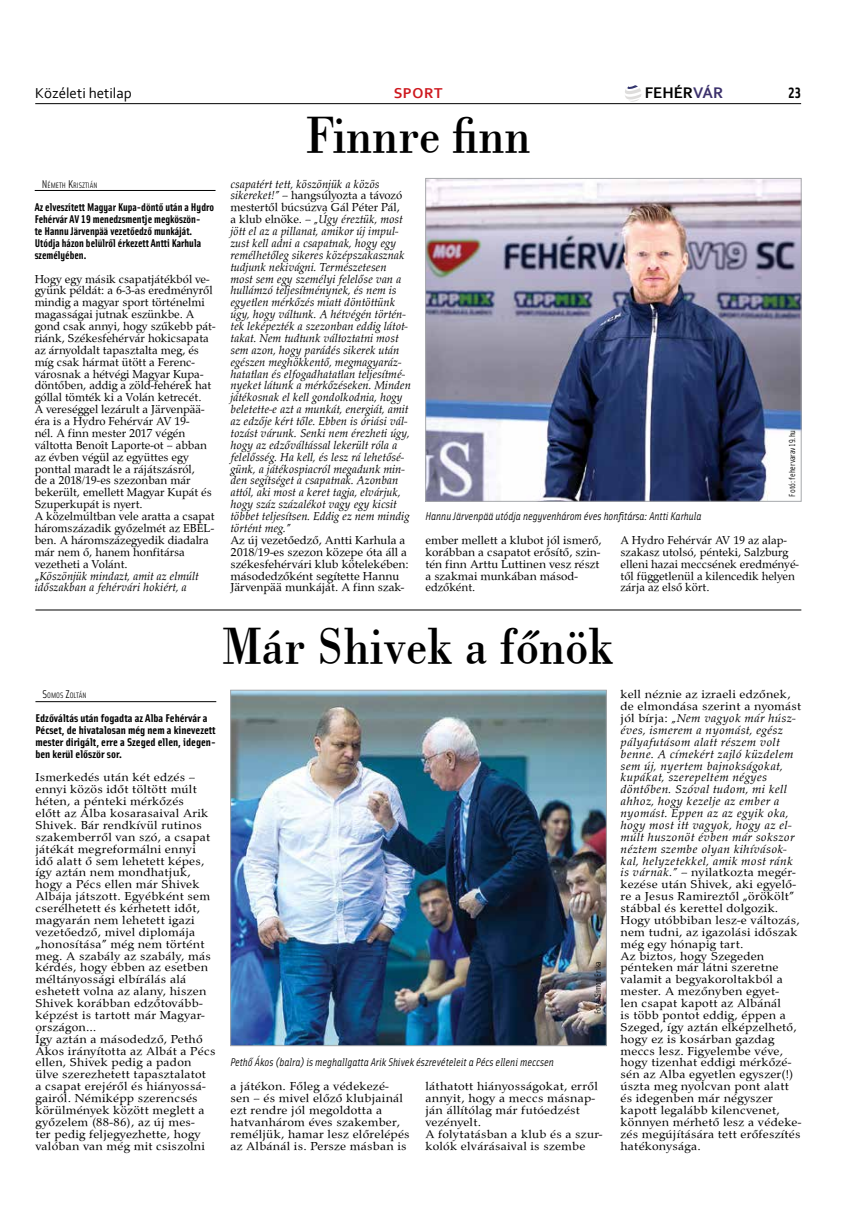
<style>
.page{position:relative;width:851px;height:1205px;background:#fff}
.page>*{position:absolute;margin:0;border:0;box-sizing:border-box;transform-origin:0 0}
.t1{font:52.5px "Bodoni PFL";color:#000;scale:.9 1}
.t2{font:700 16.12px "Corbel";color:#000}
.t3{font:15px "Corbel";color:#000}
.t4{font:700 15px "Corbel";letter-spacing:.04em;color:#ce181e}
.t5{font:700 15px "Solex";color:#000}
.t6{font:11.88px/11.9px "Palladius";letter-spacing:.02em;color:#000;scale:1.07 1}
.t7{font:11.88px/11.9px "Palladius";color:#000}
.t8{font:italic 11.88px/11.9px "Palladius";color:#000}
.t9{font:700 11.25px/11.9px "Solex";color:#000}
.t10{font:700 11.25px/11.9px "Solex";color:#000;scale:1.07 1}
.t11{font:italic 11.25px "Solex";color:#000}
.t12{font:8.75px "Solex";color:#000}
.t13{font:7.88px "Solex";color:#000}
.s1{color:#3c316c}
.s2{font-size:11.25px}
.s3{font-family:"Times New Roman"}
.s4{font-style:italic}
.s5{font-style:normal}
</style>
<div class="page">
<hr style="left:35px;top:103px;width:766px;height:1px;background:#000">
<svg style="left:625px;top:85px;width:16px;height:17px"></svg>
<hr style="left:35px;top:610px;width:766px;height:1px;background:#000">
<hr style="left:35px;top:701px;width:181px;height:1px;background:#000">
<hr style="left:35px;top:190px;width:180px;height:1px;background:#000">
<img style="left:232px;top:692px;width:372px;height:352px">
<div style="left:230px;top:690px;width:376px;height:356px;border:1px solid #a7a9ac"></div>
<img style="left:427px;top:180px;width:372px;height:319px">
<div style="left:425px;top:178px;width:376px;height:323px;border:1px solid #a7a9ac"></div>
<h2 class="t2" style="left:644px;top:83px;width:78px">FEHÉR<span class="s1">VÁR</span></h2>
<p class="t3" style="left:35px;top:84px;width:98px">Közéleti hetilap</p>
<p class="t4" style="left:393px;top:84px;width:50px">SPORT</p>
<p class="t5" style="left:788px;top:83px;width:14px">23</p>
<p class="t13" style="left:42px;top:180px;width:57px"><span class="s2">N</span> ÉMETH <span class="s2">K</span>RISZTIÁN</p>
<p class="t9" style="left:35px;top:201px;width:181px">Az elveszített Magyar Kupa-döntő után a Hydro Fehérvár AV 19 menedzsmentje megköszön-<br>te Hannu Järvenpää vezetőedző munkáját.<br>Utódja házon belülről érkezett Antti Karhula személyében.</p>
<p class="t7" style="left:35px;top:273px;width:182px">Hogy egy másik csapatjátékból ve&shy;gyünk példát: a 6-3-as eredményről mindig a magyar sport történelmi magasságai jutnak eszünkbe. A gond csak annyi, hogy szűkebb pát&shy;riánk, Székesfehérvár hokicsapata az árnyoldalt tapasztalta meg, és míg csak hármat ütött a Ferenc&shy;városnak a hétvégi Magyar Kupa&shy;döntőben, addig a zöld-fehérek hat góllal tömték ki a Volán ketrecét.<br>A vereséggel lezárult a Järvenpää&shy;éra is a Hydro Fehérvár AV 19-<br>nél. A finn mester 2017 végén váltotta Benoît Laporte-ot – abban az évben végül az együttes egy ponttal maradt le a rájátszásról,<br>de a 2018<span class="s3">/</span>19-es szezonban már bekerült, emellett Magyar Kupát és<br>Szuperkupát is nyert.<br>A közelmúltban vele aratta a csapat háromszázadik győzelmét az EBEL&shy;ben. A háromszázegyedik diadalra már nem ő, hanem honfitársa vezetheti a Volánt.<br>„<span class="s4">Köszönjük mindazt, amit az elmúlt időszakban a fehérvári hokiért, a</span></p>
<h1 class="t1" style="left:306px;top:98px;width:251px">Finnre finn</h1>
<p class="t8" style="left:230px;top:178px;width:182px">csapatért tett, köszönjük a közös sikereket!” <span class="s5">– hangsúlyozta a távozó mestertől búcsúzva Gál Péter Pál,<br>a klub elnöke. –</span> „Úgy éreztük, most jött el az a pillanat, amikor új impul&shy;zust kell adni a csapatnak, hogy egy remélhetőleg sikeres középszakasznak tudjunk nekivágni. Természetesen most sem egy személyi felelőse van a hullámzó teljesítménynek, és nem is egyetlen mérkőzés miatt döntöttünk úgy, hogy váltunk. A hétvégén történ&shy;tek leképezték a szezonban eddig látot&shy;takat. Nem tudtunk változtatni most sem azon, hogy parádés sikerek után egészen meghökkentő, megmagyaráz&shy;hatatlan és elfogadhatatlan teljesítmé&shy;nyeket látunk a mérkőzéseken. Minden játékosnak el kell gondolkodnia, hogy beletette-e azt a munkát, energiát, amit az edzője kért tőle. Ebben is óriási vál&shy;tozást várunk. Senki nem érezheti úgy, hogy az edzőváltással lekerült róla a felelősség. Ha kell, és lesz rá lehetősé&shy;günk, a játékospiacról megadunk min&shy;den segítséget a csapatnak. Azonban attól, aki most a keret tagja, elvárjuk, hogy száz százalékot vagy egy kicsit többet teljesítsen. Eddig ez nem mindig történt meg.”</p>
<p class="t7" style="left:230px;top:534px;width:180px">Az új vezetőedző, Antti Karhula a 2018<span class="s3">/</span>19-es szezon közepe óta áll a székesfehérvári klub kötelekében: másodedzőként segítette Hannu Järvenpää munkáját. A finn szak-</p>
<p class="t7" style="left:425px;top:534px;width:178px">ember mellett a klubot jól ismerő, korábban a csapatot erősítő, szin&shy;tén finn Arttu Luttinen vesz részt a szakmai munkában másod&shy;edzőként.</p>
<p class="t7" style="left:620px;top:534px;width:180px">A Hydro Fehérvár AV 19 az alap&shy;szakasz utolsó, pénteki, Salzburg elleni hazai meccsének eredményé&shy;től függetlenül a kilencedik helyen zárja az első kört.</p>
<p class="t12" style="left:786px;top:496px;width:68px;rotate:-90deg">Fotó: fehervarav19.hu</p>
<p class="t11" style="left:425px;top:509px;width:277px">Hannu Järvenpää utódja negyvenhárom éves honfitársa: Antti Karhula</p>
<h1 class="t1" style="left:222px;top:609px;width:437px">Már Shivek a főnök</h1>
<p class="t13" style="left:43px;top:690px;width:46px"><span class="s2">S</span>OMOS <span class="s2">Z</span>OLTÁN</p>
<p class="t10" style="left:35px;top:712px;width:170px">Edzőváltás után fogadta az Alba Fehérvár a Pécset, de hivatalosan még nem a kinevezett mester dirigált, erre a Szeged ellen, idegen&shy;ben kerül először sor.</p>
<p class="t6" style="left:35px;top:771px;width:170px">Ismerkedés után két edzés – ennyi közös időt töltött múlt héten, a pénteki mérkőzés<br>előtt az Alba kosarasaival Arik<br>Shivek. Bár rendkívül rutinos szakemberről van szó, a csapat játékát megreformálni ennyi idő alatt ő sem lehetett képes, így aztán nem mondhatjuk, hogy a Pécs ellen már Shivek<br>Albája játszott. Egyébként sem cserélhetett és kérhetett időt, magyarán nem lehetett igazi vezetőedző, mivel diplomája „honosítása” még nem történt meg. A szabály az szabály, más kérdés, hogy ebben az esetben méltányossági elbírálás alá eshetett volna az alany, hiszen<br>Shivek korábban edzőtovább&shy;képzést is tartott már Magyar&shy;országon…<br>Így aztán a másodedző, Pethő<br>Ákos irányította az Albát a Pécs ellen, Shivek pedig a padon ülve szerezhetett tapasztalatot<br>a csapat erejéről és hiányossá&shy;gairól. Némiképp szerencsés körülmények között meglett a győzelem (88-86), az új mes-<br>ter pedig feljegyezhette, hogy valóban van még mit csiszolni</p>
<p class="t11" style="left:230px;top:1055px;width:325px">Pethő Ákos (balra) is meghallgatta Arik Shivek észrevételeit a Pécs elleni meccsen</p>
<p class="t12" style="left:592px;top:1014px;width:54px;rotate:-90deg">Fotó: Simon Erika</p>
<p class="t6" style="left:230px;top:1080px;width:169px">a játékon. Főleg a védekezé&shy;sen – és mivel előző klubjainál ezt rendre jól megoldotta a hatvanhárom éves szakember, reméljük, hamar lesz előrelépés az Albánál is. Persze másban is</p>
<p class="t6" style="left:425px;top:1080px;width:167px">láthatott hiányosságokat, erről annyit, hogy a meccs másnap&shy;ján állítólag már futóedzést vezényelt.<br>A folytatásban a klub és a szur&shy;kolók elvárásaival is szembe</p>
<p class="t6" style="left:620px;top:688px;width:170px">kell néznie az izraeli edzőnek, de elmondása szerint a nyomást jól bírja: <span class="s4">„Nem vagyok már húsz&shy;éves, ismerem a nyomást, egész pályafutásom alatt részem volt benne. A címekért zajló küzdelem sem új, nyertem bajnokságokat, kupákat, szerepeltem négyes döntőben. Szóval tudom, mi kell ahhoz, hogy kezelje az ember a nyomást. Éppen az az egyik oka, hogy most itt vagyok, hogy az el&shy;múlt huszonöt évben már sokszor néztem szembe olyan kihívások&shy;kal, helyzetekkel, amik most ránk is várnak.”</span> – nyilatkozta megér&shy;kezése után Shivek, aki egyelő&shy;re a Jesus Ramireztől „örökölt” stábbal és kerettel dolgozik.<br>Hogy utóbbiban lesz-e változás, nem tudni, az igazolási időszak még egy hónapig tart.<br>Az biztos, hogy Szegeden pénteken már látni szeretne valamit a begyakoroltakból a mester. A mezőnyben egyet-<br>len csapat kapott az Albánál<br>is több pontot eddig, éppen a<br>Szeged, így aztán elképzelhető, hogy ez is kosárban gazdag meccs lesz. Figyelembe véve, hogy tizenhat eddigi mérkőzé&shy;sén az Alba egyetlen egyszer(!) úszta meg nyolcvan pont alatt és idegenben már négyszer kapott legalább kilencvenet, könnyen mérhető lesz a védeke&shy;zés megújítására tett erőfeszítés hatékonysága.</p>
</div>
